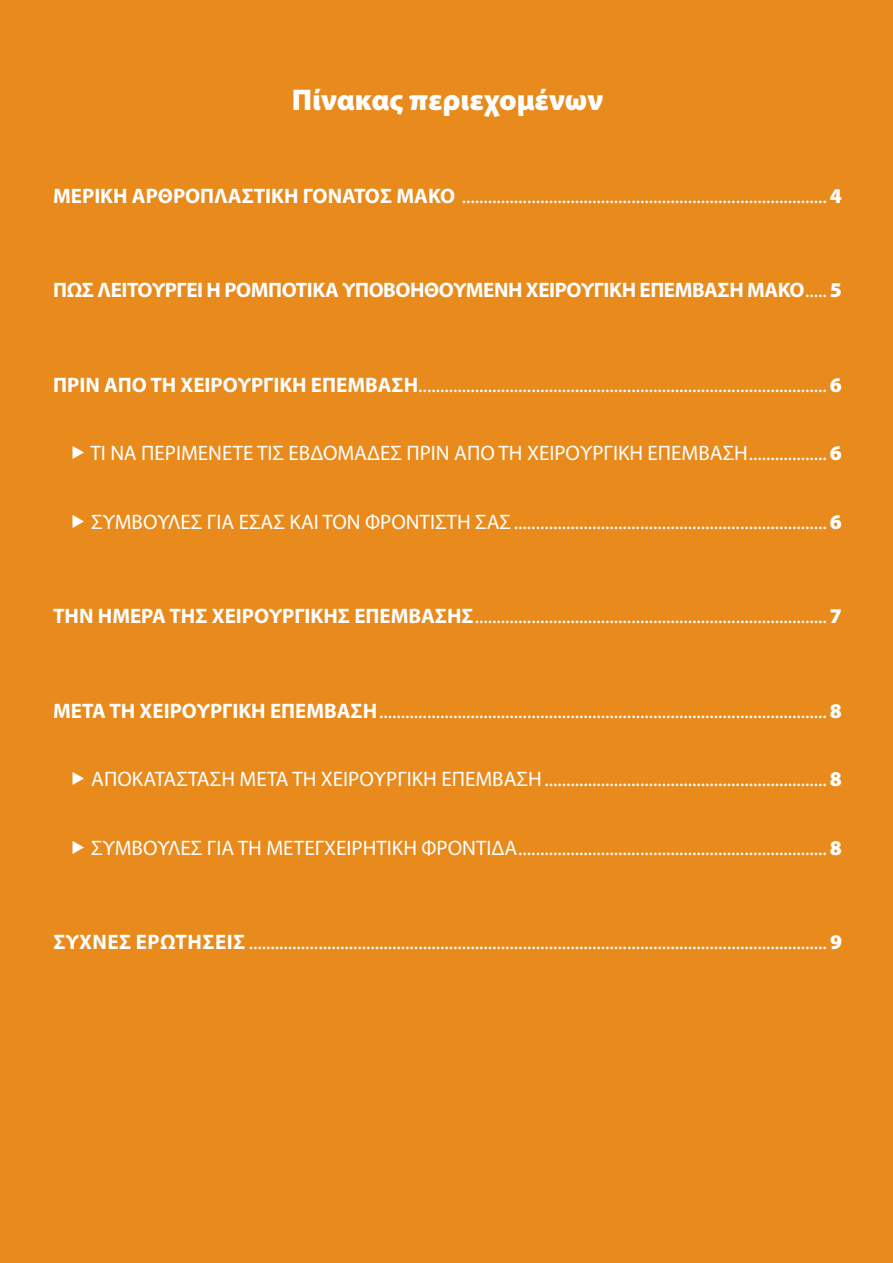
<style>
.page{position:relative;width:893px;height:1263px;background:#e88a1c}
.page>*{position:absolute;margin:0;border:0;box-sizing:border-box;transform-origin:0 0}
.t1{font:900 30px "Myriad Pro";color:#fff}
.t2{font:21px "Myriad Pro";color:#fff}
.t3{font:700 21px "Myriad Pro";letter-spacing:-.02em;color:#fff}
.s1{font-weight:700}
.s2{font-weight:900}
</style>
<div class="page">
<h1 class="t1" style="left:292px;top:80px;width:313px">Πίνακας περιεχομένων</h1>
<p class="t2" style="left:53px;top:183px;width:790px"><span class="s1">ΜΕΡΙΚΗ ΑΡΘΡΟΠΛΑΣΤΙΚΗ ΓΟΝΑΤΟΣ MAKO</span> ....................................................................................<span class="s2">4</span></p>
<p class="t3" style="left:53px;top:276px;width:790px">ΠΩΣ ΛΕΙΤΟΥΡΓΕΙ Η ΡΟΜΠΟΤΙΚΑ ΥΠΟΒΟΗΘΟΥΜΕΝΗ ΧΕΙΡΟΥΓΙΚΗ ΕΠΕΜΒΑΣΗ MAKO <span class="s2">5</span></p>
<p class="t2" style="left:53px;top:372px;width:790px"><span class="s1">ΠΡΙΝ ΑΠΟ ΤΗ ΧΕΙΡΟΥΡΓΙΚΗ ΕΠΕΜΒΑΣΗ</span>..............................................................................................<span class="s2">6</span></p>
<p class="t2" style="left:90px;top:440px;width:753px">ΤΙ ΝΑ ΠΕΡΙΜΕΝΕΤΕ ΤΙΣ ΕΒΔΟΜΑΔΕΣ ΠΡΙΝ ΑΠΟ ΤΗ ΧΕΙΡΟΥΡΓΙΚΗ ΕΠΕΜΒΑΣΗ..................<span class="s2">6</span></p>
<p class="t2" style="left:91px;top:509px;width:752px">ΣΥΜΒΟΥΛΕΣ ΓΙΑ ΕΣΑΣ ΚΑΙ ΤΟΝ ΦΡΟΝΤΙΣΤΗ ΣΑΣ........................................................................<span class="s2">6</span></p>
<p class="t2" style="left:53px;top:603px;width:790px"><span class="s1">ΤΗΝ ΗΜΕΡΑ ΤΗΣ ΧΕΙΡΟΥΡΓΙΚΗΣ ΕΠΕΜΒΑΣΗΣ</span>.................................................................................<span class="s2">7</span></p>
<p class="t2" style="left:53px;top:698px;width:790px"><span class="s1">ΜΕΤΑ ΤΗ ΧΕΙΡΟΥΡΓΙΚΗ ΕΠΕΜΒΑΣΗ</span>.......................................................................................................<span class="s2">8</span></p>
<p class="t2" style="left:91px;top:766px;width:752px">ΑΠΟΚΑΤΑΣΤΑΣΗ ΜΕΤΑ ΤΗ ΧΕΙΡΟΥΡΓΙΚΗ ΕΠΕΜΒΑΣΗ.................................................................<span class="s2">8</span></p>
<p class="t2" style="left:91px;top:835px;width:752px">ΣΥΜΒΟΥΛΕΣ ΓΙΑ ΤΗ ΜΕΤΕΓΧΕΙΡΗΤΙΚΗ ΦΡΟΝΤΙΔΑ.......................................................................<span class="s2">8</span></p>
<p class="t3" style="left:53px;top:929px;width:27px">Συχνές</p>
<p class="t3" style="left:136px;top:929px;width:13px">ερωτήσεις</p>
<p class="t2" style="left:249px;top:929px;width:595px">..................................................................................................................................... <span class="s2">9</span></p>
</div>
